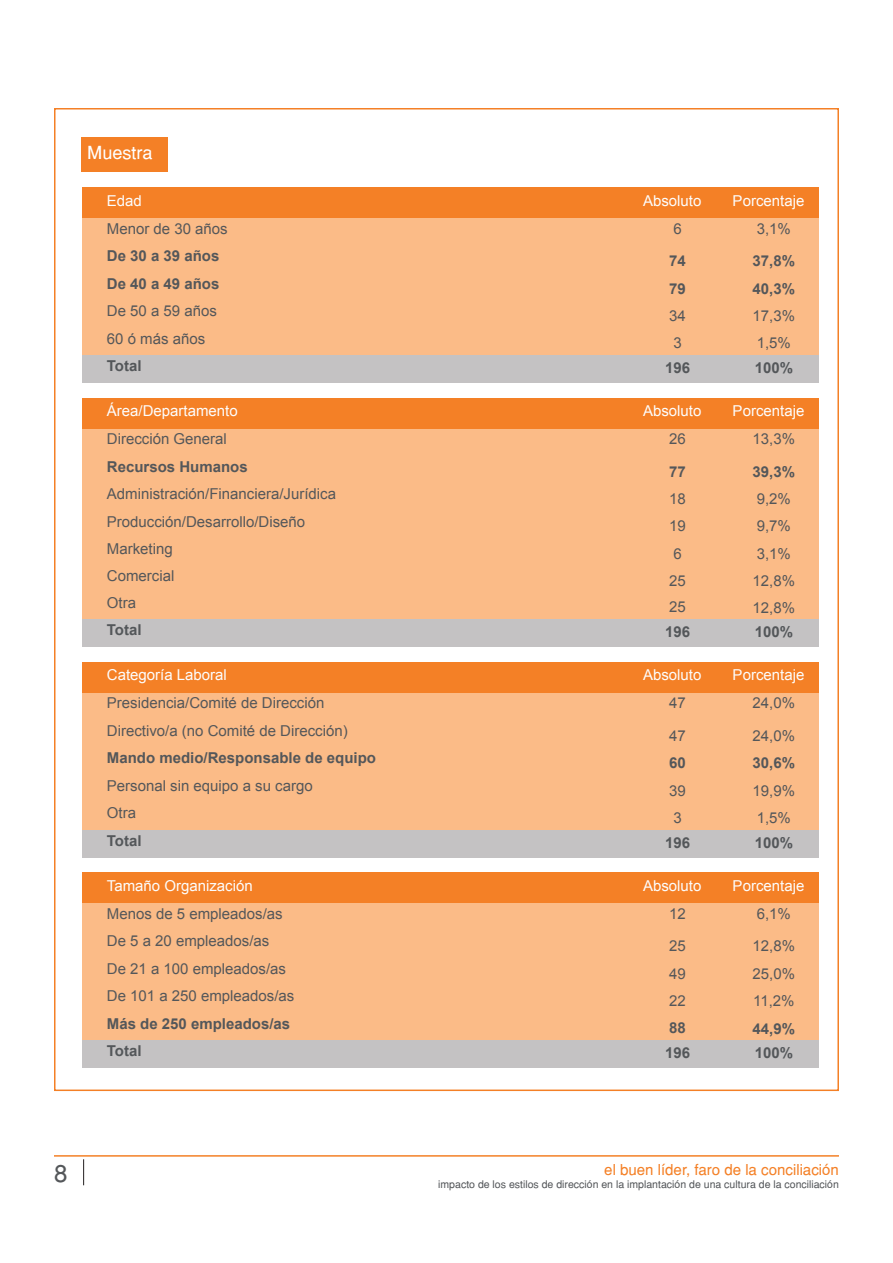
<style>
.page{position:relative;width:893px;height:1263px;background:#fff}
.page>*{position:absolute;margin:0;border:0;box-sizing:border-box;transform-origin:0 0}
.t1{font:24px "Helvetica";color:#54575a}
.t2{font:18px "Helvetica";color:#fff}
.t3{font:15px/26.8px "Arial";color:#54575a}
.t4{font:700 15px "Arial";color:#54575a}
.t5{font:15px "Arial";color:#fdfdfd}
.t6{font:15px "Helvetica";color:#f48026}
.t7{font:10.5px "Helvetica";color:#54575a}
</style>
<div class="page">
<svg style="left:83px;top:1159px;width:1px;height:26px"></svg>
<hr style="left:54px;top:1155px;width:785px;height:2px;background:#f48026">
<div style="left:81px;top:137px;width:87px;height:35px;background:#f48026"></div>
<div style="left:82px;top:218px;width:737px;height:28px;background:#fbbb87"></div>
<div style="left:82px;top:693px;width:737px;height:27px;background:#fbbb87"></div>
<div style="left:82px;top:903px;width:737px;height:27px;background:#fbbb87"></div>
<div style="left:82px;top:428px;width:737px;height:28px;background:#fbbb87"></div>
<div style="left:82px;top:246px;width:737px;height:27px;background:#fbbb87"></div>
<div style="left:82px;top:720px;width:737px;height:27px;background:#fbbb87"></div>
<div style="left:82px;top:930px;width:737px;height:28px;background:#fbbb87"></div>
<div style="left:82px;top:456px;width:737px;height:27px;background:#fbbb87"></div>
<div style="left:82px;top:273px;width:737px;height:27px;background:#fbbb87"></div>
<div style="left:82px;top:747px;width:737px;height:28px;background:#fbbb87"></div>
<div style="left:82px;top:958px;width:737px;height:27px;background:#fbbb87"></div>
<div style="left:82px;top:483px;width:737px;height:28px;background:#fbbb87"></div>
<div style="left:82px;top:300px;width:737px;height:28px;background:#fbbb87"></div>
<div style="left:82px;top:775px;width:737px;height:27px;background:#fbbb87"></div>
<div style="left:82px;top:985px;width:737px;height:28px;background:#fbbb87"></div>
<div style="left:82px;top:511px;width:737px;height:27px;background:#fbbb87"></div>
<div style="left:82px;top:328px;width:737px;height:27px;background:#fbbb87"></div>
<div style="left:82px;top:802px;width:737px;height:28px;background:#fbbb87"></div>
<div style="left:82px;top:1013px;width:737px;height:27px;background:#fbbb87"></div>
<div style="left:82px;top:538px;width:737px;height:28px;background:#fbbb87"></div>
<div style="left:82px;top:566px;width:737px;height:27px;background:#fbbb87"></div>
<div style="left:82px;top:592px;width:737px;height:27px;background:#fbbb87"></div>
<div style="left:82px;top:355px;width:737px;height:28px;background:#c4c2c3"></div>
<div style="left:82px;top:830px;width:737px;height:27px;background:#c4c2c3"></div>
<div style="left:82px;top:1040px;width:737px;height:28px;background:#c4c2c3"></div>
<div style="left:82px;top:619px;width:737px;height:28px;background:#c4c2c3"></div>
<div style="left:82px;top:187px;width:737px;height:31px;background:#f48026"></div>
<div style="left:82px;top:662px;width:737px;height:30px;background:#f48026"></div>
<div style="left:82px;top:872px;width:737px;height:31px;background:#f48026"></div>
<div style="left:82px;top:398px;width:737px;height:30px;background:#f48026"></div>
<p class="t2" style="left:87px;top:142px;width:67px">Muestra</p>
<p class="t5" style="left:107px;top:191px;width:37px">Edad</p>
<p class="t5" style="left:643px;top:191px;width:60px">Absoluto</p>
<p class="t5" style="left:733px;top:191px;width:73px">Porcentaje</p>
<p class="t3" style="left:107px;top:215px;width:122px">Menor de 30 años</p>
<p class="t3" style="left:673px;top:215px;width:10px">6</p>
<p class="t3" style="left:757px;top:215px;width:36px">3,1%</p>
<p class="t4" style="left:107px;top:246px;width:114px">De 30 a 39 años</p>
<p class="t4" style="left:669px;top:251px;width:18px">74</p>
<p class="t4" style="left:753px;top:251px;width:44px">37,8%</p>
<p class="t4" style="left:107px;top:273px;width:114px">De 40 a 49 años</p>
<p class="t4" style="left:669px;top:278px;width:18px">79</p>
<p class="t4" style="left:753px;top:278px;width:44px">40,3%</p>
<p class="t3" style="left:107px;top:298px;width:112px">De 50 a 59 años</p>
<p class="t3" style="left:669px;top:302px;width:18px">34</p>
<p class="t3" style="left:753px;top:302px;width:44px">17,3%</p>
<p class="t3" style="left:107px;top:325px;width:100px">60 ó más años</p>
<p class="t3" style="left:673px;top:330px;width:10px">3</p>
<p class="t3" style="left:757px;top:330px;width:36px">1,5%</p>
<p class="t4" style="left:107px;top:356px;width:36px">Total</p>
<p class="t4" style="left:665px;top:358px;width:27px">196</p>
<p class="t4" style="left:755px;top:358px;width:40px">100%</p>
<p class="t5" style="left:107px;top:401px;width:132px">Área/Departamento</p>
<p class="t5" style="left:643px;top:401px;width:60px">Absoluto</p>
<p class="t5" style="left:733px;top:401px;width:73px">Porcentaje</p>
<p class="t3" style="left:107px;top:426px;width:122px">Dirección General</p>
<p class="t3" style="left:669px;top:426px;width:18px">26</p>
<p class="t3" style="left:753px;top:426px;width:44px">13,3%</p>
<p class="t4" style="left:107px;top:456px;width:142px">Recursos Humanos</p>
<p class="t4" style="left:669px;top:461px;width:18px">77</p>
<p class="t4" style="left:753px;top:461px;width:44px">39,3%</p>
<p class="t3" style="left:107px;top:481px;width:231px">Administración/Financiera/Jurídica</p>
<p class="t3" style="left:669px;top:485px;width:18px">18</p>
<p class="t3" style="left:757px;top:485px;width:36px">9,2%</p>
<p class="t3" style="left:107px;top:508px;width:200px">Producción/Desarrollo/Diseño</p>
<p class="t3" style="left:669px;top:513px;width:18px">19</p>
<p class="t3" style="left:757px;top:513px;width:36px">9,7%</p>
<p class="t3" style="left:107px;top:535px;width:69px;text-align:justify">Marketing Comercial Otra</p>
<p class="t3" style="left:669px;top:540px;width:18px">6<br>25<br>25</p>
<p class="t3" style="left:753px;top:540px;width:44px">3,1%<br>12,8%<br>12,8%</p>
<p class="t4" style="left:107px;top:620px;width:36px">Total</p>
<p class="t4" style="left:665px;top:622px;width:27px">196</p>
<p class="t4" style="left:755px;top:622px;width:40px">100%</p>
<p class="t5" style="left:107px;top:665px;width:122px">Categoría Laboral</p>
<p class="t5" style="left:643px;top:665px;width:60px">Absoluto</p>
<p class="t5" style="left:733px;top:665px;width:73px">Porcentaje</p>
<p class="t3" style="left:107px;top:690px;width:219px">Presidencia/Comité de Dirección</p>
<p class="t3" style="left:669px;top:690px;width:18px">47</p>
<p class="t3" style="left:753px;top:690px;width:44px">24,0%</p>
<p class="t3" style="left:107px;top:717px;width:242px">Directivo/a (no Comité de Dirección)</p>
<p class="t3" style="left:669px;top:722px;width:18px">47</p>
<p class="t3" style="left:753px;top:722px;width:44px">24,0%</p>
<p class="t4" style="left:107px;top:748px;width:271px">Mando medio/Responsable de equipo</p>
<p class="t4" style="left:669px;top:753px;width:18px">60</p>
<p class="t4" style="left:753px;top:753px;width:44px">30,6%</p>
<p class="t3" style="left:107px;top:772px;width:207px">Personal sin equipo a su cargo</p>
<p class="t3" style="left:669px;top:777px;width:18px">39</p>
<p class="t3" style="left:753px;top:777px;width:44px">19,9%</p>
<p class="t3" style="left:107px;top:800px;width:31px">Otra</p>
<p class="t3" style="left:673px;top:804px;width:10px">3</p>
<p class="t3" style="left:757px;top:804px;width:36px">1,5%</p>
<p class="t4" style="left:107px;top:830px;width:36px">Total</p>
<p class="t4" style="left:665px;top:832px;width:27px">196</p>
<p class="t4" style="left:755px;top:832px;width:40px">100%</p>
<p class="t5" style="left:107px;top:876px;width:147px">Tamaño Organización</p>
<p class="t5" style="left:643px;top:876px;width:60px">Absoluto</p>
<p class="t5" style="left:733px;top:876px;width:73px">Porcentaje</p>
<p class="t3" style="left:107px;top:900px;width:177px">Menos de 5 empleados/as</p>
<p class="t3" style="left:669px;top:900px;width:18px">12</p>
<p class="t3" style="left:757px;top:900px;width:36px">6,1%</p>
<p class="t3" style="left:107px;top:928px;width:164px">De 5 a 20 empleados/as</p>
<p class="t3" style="left:669px;top:932px;width:18px">25</p>
<p class="t3" style="left:753px;top:932px;width:44px">12,8%</p>
<p class="t3" style="left:107px;top:955px;width:181px">De 21 a 100 empleados/as</p>
<p class="t3" style="left:669px;top:960px;width:18px">49</p>
<p class="t3" style="left:753px;top:960px;width:44px">25,0%</p>
<p class="t3" style="left:107px;top:983px;width:189px">De 101 a 250 empleados/as</p>
<p class="t3" style="left:669px;top:987px;width:18px">22</p>
<p class="t3" style="left:753px;top:987px;width:43px">11,2%</p>
<p class="t4" style="left:107px;top:1013px;width:185px">Más de 250 empleados/as</p>
<p class="t4" style="left:669px;top:1018px;width:18px">88</p>
<p class="t4" style="left:753px;top:1018px;width:44px">44,9%</p>
<p class="t4" style="left:107px;top:1041px;width:36px">Total</p>
<p class="t4" style="left:665px;top:1043px;width:27px">196</p>
<p class="t4" style="left:755px;top:1043px;width:40px">100%</p>
<h1 class="t1" style="left:54px;top:1159px;width:15px">8</h1>
<p class="t6" style="left:604px;top:1161px;width:236px">el buen líder, faro de la conciliación</p>
<p class="t7" style="left:438px;top:1178px;width:402px">impacto de los estilos de dirección en la implantación de una cultura de la conciliación</p>
</div>
